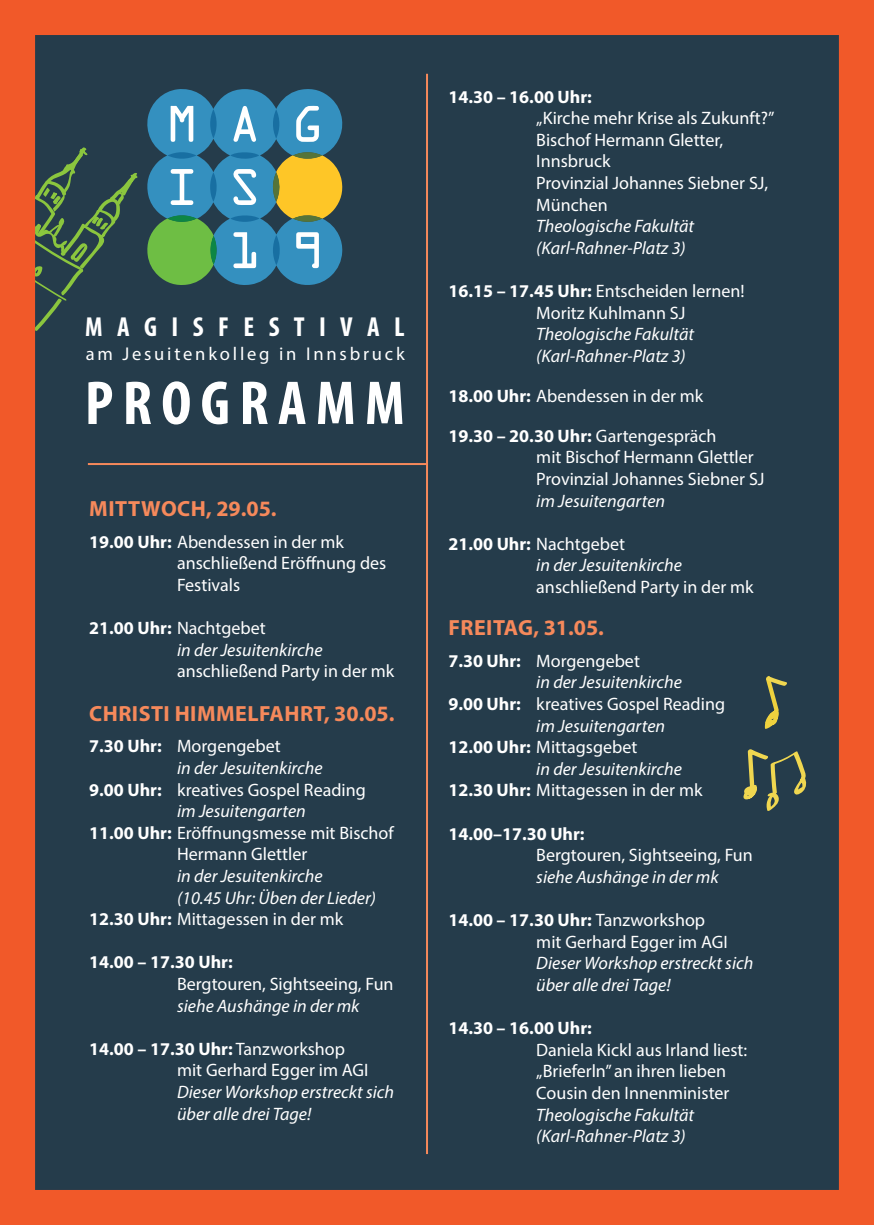
<style>
.page{position:relative;width:874px;height:1225px;background:#fff}
.page>*{position:absolute;margin:0;border:0;box-sizing:border-box;transform-origin:0 0}
.t1{font:700 condensed 62.4px "Myriad Pro";letter-spacing:.15em;color:#fff}
.t2{font:700 condensed 27.6px "Myriad Pro";color:#fff}
.t3{font:700 22px "Myriad Pro";letter-spacing:.02em;color:#f6895b}
.t4{font:18.6px "Myriad Pro";letter-spacing:.15em;color:#fff}
.t5{font:18px/21.6px "Myriad Pro";color:#fff}
.t6{font:italic 18px/21.6px "Myriad Pro";color:#fff}
.t7{font:700 18px "Myriad Pro";color:#fff}
.s1{font-weight:700}
.s2{font-weight:700;font-style:normal}
.s3{font-style:normal}
</style>
<div class="page">
<div style="left:17px;top:17px;width:839px;height:1191px;background:#253c4b"></div>
<hr style="left:426px;top:74px;width:2px;height:1080px;background:#f6895b">
<hr style="left:88px;top:463px;width:338px;height:2px;background:#f6895b">
<svg style="left:743px;top:749px;width:63px;height:62px"></svg>
<svg style="left:764px;top:676px;width:23px;height:53px"></svg>
<svg style="left:147px;top:89px;width:196px;height:196px;background:#559296"></svg>
<svg style="left:37px;top:147px;width:101px;height:184px"></svg>
<div style="left:0;top:0;width:873px;height:1225px;border:36px solid #f15929"></div>
<h2 class="t2" style="left:85px;top:309px;width:321px">M A G I S F E S T I V A L</h2>
<p class="t4" style="left:86px;top:342px;width:320px">am Jesuitenkolleg in Innsbruck</p>
<h1 class="t1" style="left:85px;top:364px;width:321px">PROGRAMM</h1>
<p class="t3" style="left:89px;top:494px;width:189px">MITTWOCH, 29.05.</p>
<p class="t5" style="left:177px;top:530px;width:211px;text-indent:-88px"><span class="s1">19.00 Uhr:</span> Abendessen in der mk anschließend Eröffnung des<br>Festivals</p>
<p class="t6" style="left:177px;top:617px;width:147px;text-indent:-88px"><span class="s2">21.00 Uhr:</span> <span class="s3">Nachtgebet<br></span>in der Jesuitenkirche</p>
<p class="t5" style="left:177px;top:660px;width:219px">anschließend Party in der mk</p>
<p class="t3" style="left:89px;top:699px;width:306px">CHRISTI HIMMELFAHRT, 30.05.</p>
<p class="t5" style="left:89px;top:735px;width:193px"><span class="s1">7.30 Uhr:</span> Morgengebet</p>
<p class="t6" style="left:177px;top:757px;width:147px">in der Jesuitenkirche</p>
<p class="t5" style="left:89px;top:778px;width:278px"><span class="s1">9.00 Uhr:</span> kreatives Gospel Reading</p>
<p class="t6" style="left:177px;top:800px;width:130px">im Jesuitengarten</p>
<p class="t5" style="left:89px;top:821px;width:306px"><span class="s1">11.00 Uhr:</span> Eröffnungsmesse mit Bischof</p>
<p class="t5" style="left:177px;top:843px;width:132px">Hermann Glettler</p>
<p class="t6" style="left:177px;top:865px;width:147px">in der Jesuitenkirche</p>
<p class="t6" style="left:177px;top:886px;width:200px">(10.45 Uhr: Üben der Lieder)</p>
<p class="t5" style="left:89px;top:908px;width:255px"><span class="s1">12.30 Uhr:</span> Mittagessen in der mk</p>
<p class="t7" style="left:89px;top:950px;width:145px">14.00 – 17.30 Uhr:</p>
<p class="t5" style="left:177px;top:973px;width:218px">Bergtouren, Sightseeing, Fun</p>
<p class="t6" style="left:177px;top:994px;width:184px">siehe Aushänge in der mk</p>
<p class="t5" style="left:177px;top:1037px;width:193px;text-indent:-88px"><span class="s1">14.00 – 17.30 Uhr:</span> Tanzworkshop mit Gerhard Egger im AGI</p>
<p class="t6" style="left:177px;top:1081px;width:218px">Dieser Workshop erstreckt sich über alle drei Tage!</p>
<p class="t7" style="left:448px;top:85px;width:145px">14.30 – 16.00 Uhr:</p>
<p class="t5" style="left:536px;top:107px;width:240px">„Kirche mehr Krise als Zukunft?”<br>Bischof Hermann Gletter,<br>Innsbruck<br>Provinzial Johannes Siebner SJ,<br>München</p>
<p class="t6" style="left:536px;top:215px;width:159px">Theologische Fakultät (Karl-Rahner-Platz 3)</p>
<p class="t5" style="left:536px;top:280px;width:210px;text-indent:-88px"><span class="s1">16.15 – 17.45 Uhr:</span> Entscheiden lernen!<br>Moritz Kuhlmann SJ</p>
<p class="t6" style="left:536px;top:323px;width:159px">Theologische Fakultät (Karl-Rahner-Platz 3)</p>
<p class="t5" style="left:448px;top:385px;width:256px"><span class="s1">18.00 Uhr:</span> Abendessen in der mk</p>
<p class="t5" style="left:536px;top:425px;width:230px;text-indent:-88px"><span class="s1">19.30 – 20.30 Uhr:</span> Gartengespräch<br>mit Bischof Hermann Glettler<br>Provinzial Johannes Siebner SJ</p>
<p class="t6" style="left:536px;top:489px;width:130px">im Jesuitengarten</p>
<p class="t6" style="left:536px;top:533px;width:147px;text-indent:-88px"><span class="s2">21.00 Uhr:</span> <span class="s3">Nachtgebet<br></span>in der Jesuitenkirche</p>
<p class="t5" style="left:536px;top:576px;width:219px">anschließend Party in der mk</p>
<p class="t3" style="left:448px;top:613px;width:157px">FREITAG, 31.05.</p>
<p class="t5" style="left:448px;top:649px;width:193px"><span class="s1">7.30 Uhr:</span> Morgengebet</p>
<p class="t6" style="left:536px;top:671px;width:147px">in der Jesuitenkirche</p>
<p class="t5" style="left:448px;top:693px;width:278px"><span class="s1">9.00 Uhr:</span> kreatives Gospel Reading</p>
<p class="t6" style="left:536px;top:714px;width:130px">im Jesuitengarten</p>
<p class="t5" style="left:448px;top:736px;width:190px"><span class="s1">12.00 Uhr:</span> Mittagsgebet</p>
<p class="t6" style="left:536px;top:757px;width:147px">in der Jesuitenkirche</p>
<p class="t5" style="left:448px;top:779px;width:255px"><span class="s1">12.30 Uhr:</span> Mittagessen in der mk</p>
<p class="t7" style="left:448px;top:822px;width:138px">14.00–17.30 Uhr:</p>
<p class="t5" style="left:536px;top:844px;width:218px">Bergtouren, Sightseeing, Fun</p>
<p class="t6" style="left:536px;top:865px;width:184px">siehe Aushänge in der mk</p>
<p class="t5" style="left:536px;top:909px;width:193px;text-indent:-88px"><span class="s1">14.00 – 17.30 Uhr:</span> Tanzworkshop mit Gerhard Egger im AGI</p>
<p class="t6" style="left:536px;top:952px;width:218px">Dieser Workshop erstreckt sich über alle drei Tage!</p>
<p class="t7" style="left:448px;top:1016px;width:145px">14.30 – 16.00 Uhr:</p>
<p class="t5" style="left:536px;top:1038px;width:212px">Daniela Kickl aus Irland liest: „Brieferln” an ihren lieben<br>Cousin den Innenminister</p>
<p class="t6" style="left:536px;top:1103px;width:159px">Theologische Fakultät (Karl-Rahner-Platz 3)</p>
</div>
